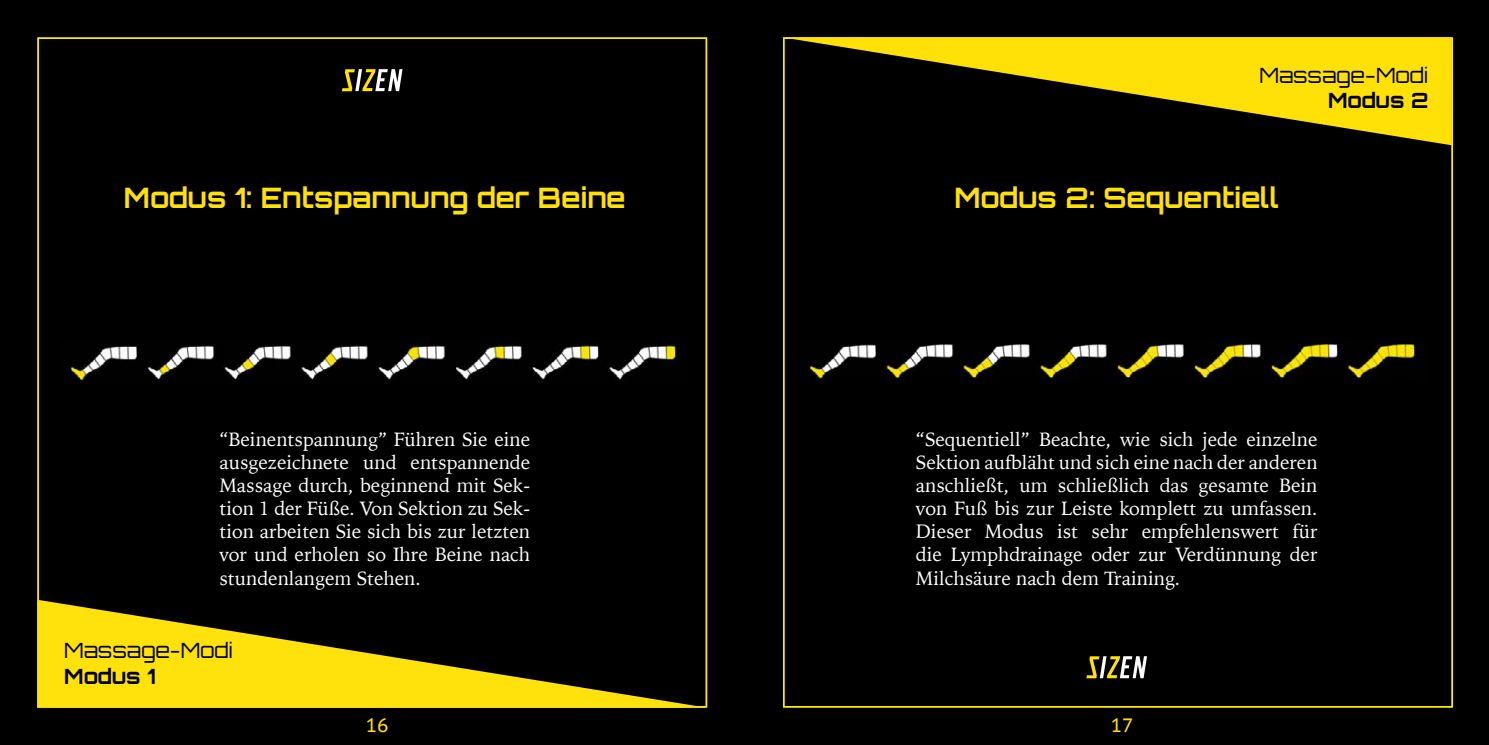
<style>
.page{position:relative;width:1489px;height:745px;background:#fff}
.page>*{position:absolute;margin:0;border:0;box-sizing:border-box;transform-origin:0 0}
.t1{font:700 28.18px "Orbitron";color:#ffe108}
.t2{font:300 21px "Orbitron";color:#000}
.t3{font:700 21px "Orbitron";color:#000}
.t4{font:19.25px/23.1px "Iowan Old Style";color:#fff;text-align:justify}
.t5{font:19.25px "PT Sans Caption";color:#ffe108}
</style>
<div class="page">
<div style="left:0;top:0;width:744px;height:744px;background:#000"></div>
<svg style="left:37px;top:599px;width:670px;height:108px"></svg>
<div style="left:744px;top:0;width:744px;height:744px;background:#000"></div>
<svg style="left:782px;top:37px;width:669px;height:108px"></svg>
<svg style="left:1086px;top:656px;width:61px;height:22px"></svg>
<svg style="left:342px;top:69px;width:60px;height:22px"></svg>
<img style="left:65px;top:339px;width:611px;height:41px">
<img style="left:800px;top:339px;width:615px;height:41px">
<h1 class="t1" style="left:124px;top:181px;width:503px">Modus 1: Entspannung der Beine</h1>
<p class="t4" style="left:219px;top:426px;width:312px">“Beinentspannung” Führen Sie eine ausgezeichnete und entspannende Massage durch, beginnend mit Sek&shy;tion 1 der Füße. Von Sektion zu Sek&shy;tion arbeiten Sie sich bis zur letzten vor und erholen so Ihre Beine nach stundenlangem Stehen.</p>
<p class="t2" style="left:64px;top:636px;width:170px">Massage-Modi</p>
<p class="t3" style="left:64px;top:663px;width:93px">Modus 1</p>
<p class="t2" style="left:1259px;top:61px;width:170px">Massage-Modi</p>
<p class="t3" style="left:1327px;top:87px;width:102px">Modus 2</p>
<h1 class="t1" style="left:954px;top:181px;width:326px">Modus 2: Sequentiell</h1>
<p class="t4" style="left:915px;top:426px;width:403px">“Sequentiell” Beachte, wie sich jede einzelne Sektion aufbläht und sich eine nach der anderen anschließt, um schließlich das gesamte Bein von Fuß bis zur Leiste komplett zu umfassen.<br>Dieser Modus ist sehr empfehlenswert für die Lymphdrainage oder zur Verdünnung der Milchsäure nach dem Training.</p>
<p class="t5" style="left:366px;top:712px;width:24px">16</p>
<p class="t5" style="left:1110px;top:712px;width:24px">17</p>
</div>
